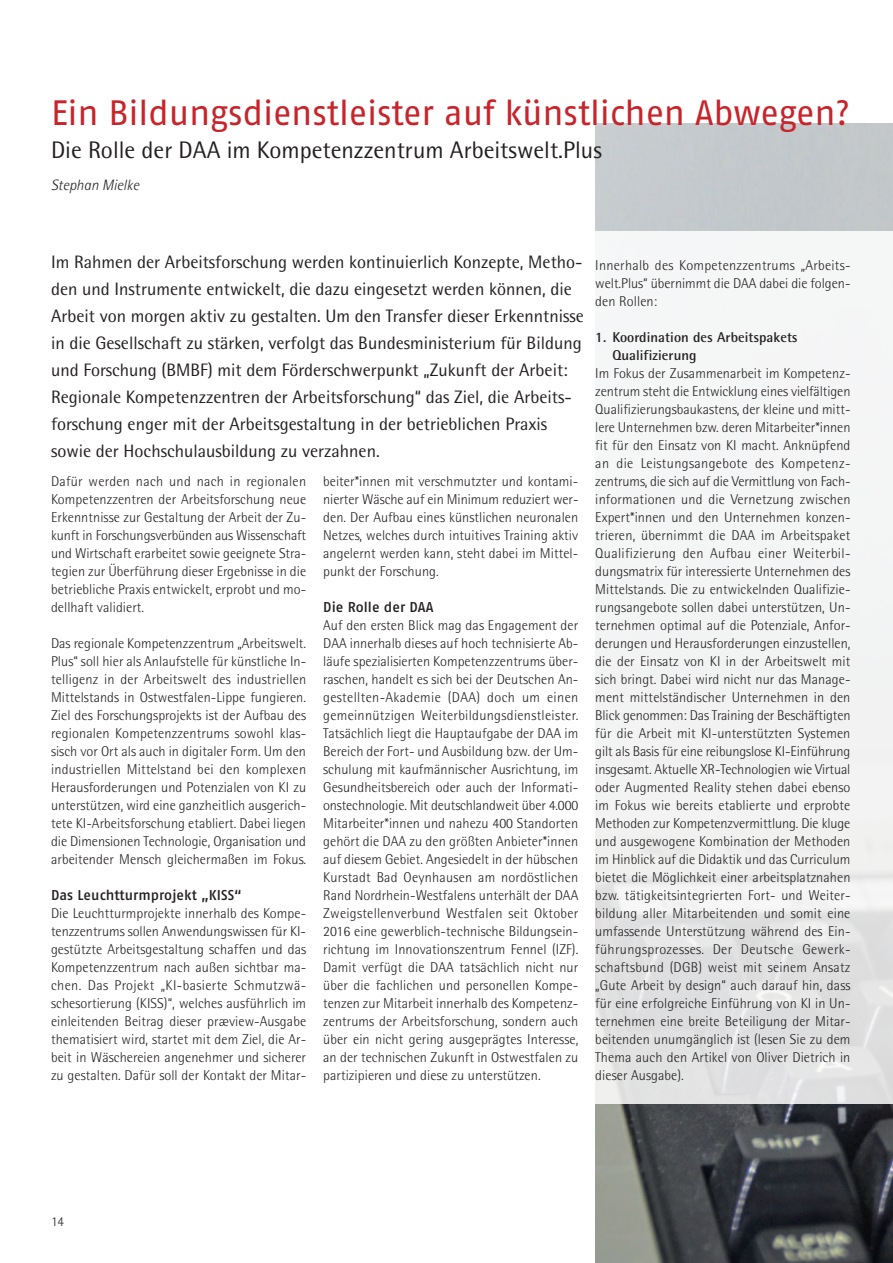
<style>
.page{position:relative;width:893px;height:1263px;background:#fff}
.page>*{position:absolute;margin:0;border:0;box-sizing:border-box;transform-origin:0 0}
.t1{font:35.25px "Fago No";letter-spacing:-.005em;color:#c8242b}
.t2{font:24px "Rotis Semi Sans";color:#231f20}
.t3{font:18px/27px "Rotis Semi Sans";color:#231f20}
.t4{font:italic 300 15px "Rotis Semi Sans";color:#231f20}
.t5{font:300 14.25px/18px "Rotis Semi Sans";letter-spacing:.005em;color:#231f20;text-align:justify}
.t6{font:700 14.25px/18px "Rotis Semi Sans";letter-spacing:.005em;color:#231f20}
.t7{font:14.25px "Fago No Med";letter-spacing:.005em;color:#231f20}
.t8{font:300 13.5px "Rotis Semi Sans";color:#231f20}
</style>
<div class="page">
<img style="left:595px;top:124px;width:298px;height:1139px">
<div style="left:595px;top:231px;width:298px;height:872px;background:#fff;opacity:.85"></div>
<h1 class="t1" style="left:51px;top:93px;width:801px">Ein Bildungsdienstleister auf künstlichen Abwegen?</h1>
<h2 class="t2" style="left:51px;top:136px;width:552px">Die Rolle der DAA im Kompetenzzentrum Arbeitswelt.Plus</h2>
<p class="t4" style="left:51px;top:176px;width:90px">Stephan Mielke</p>
<p class="t3" style="left:51px;top:248px;width:534px">Im Rahmen der Arbeitsforschung werden kontinuierlich Konzepte, Metho&shy;den und Instrumente entwickelt, die dazu eingesetzt werden können, die Arbeit von morgen aktiv zu gestalten. Um den Transfer dieser Erkenntnisse in die Gesellschaft zu stärken, verfolgt das Bundesministerium für Bildung und Forschung (BMBF) mit dem Förderschwerpunkt „Zukunft der Arbeit:<br>Regionale Kompetenzzentren der Arbeitsforschung“ das Ziel, die Arbeits - forschung enger mit der Arbeitsgestaltung in der betrieblichen Praxis sowie der Hochschulausbildung zu verzahnen.</p>
<p class="t5" style="left:51px;top:472px;width:257px">Dafür werden nach und nach in regionalen Kompetenzzentren der Arbeitsforschung neue Erkenntnisse zur Gestaltung der Arbeit der Zu&shy;kunft in Forschungsverbünden aus Wissenschaft und Wirtschaft erarbeitet sowie geeignete Stra&shy;tegien zur Überführung dieser Ergebnisse in die betriebliche Praxis entwickelt, erprobt und mo&shy;dellhaft validiert.</p>
<p class="t5" style="left:51px;top:634px;width:257px">Das regionale Kompetenzzentrum „Arbeitswelt.<br>Plus“ soll hier als Anlaufstelle für künstliche In&shy;telligenz in der Arbeitswelt des industriellen Mittelstands in Ostwestfalen-Lippe fungieren.<br>Ziel des Forschungsprojekts ist der Aufbau des regionalen Kompetenzzentrums sowohl klas&shy;sisch vor Ort als auch in digitaler Form. Um den industriellen Mittelstand bei den komplexen Herausforderungen und Potenzialen von KI zu unterstützen, wird eine ganzheitlich ausgerich&shy;tete KI-Arbeitsforschung etabliert. Dabei liegen die Dimensionen Technologie, Organisation und arbeitender Mensch gleichermaßen im Fokus.</p>
<p class="t7" style="left:51px;top:887px;width:192px">Das Leuchtturmprojekt „KISS“</p>
<p class="t5" style="left:51px;top:904px;width:257px">Die Leuchtturmprojekte innerhalb des Kompe&shy;tenzzentrums sollen Anwendungswissen für KI&shy;gestützte Arbeitsgestaltung schaffen und das Kompetenzzentrum nach außen sichtbar ma&shy;chen. Das Projekt „KI-basierte Schmutzwä - schesortierung (KISS)“, welches ausführlich im einleitenden Beitrag dieser præview-Ausgabe thematisiert wird, startet mit dem Ziel, die Ar&shy;beit in Wäschereien angenehmer und sicherer zu gestalten. Dafür soll der Kontakt der Mitar-</p>
<p class="t5" style="left:323px;top:472px;width:257px">beiter*innen mit verschmutzter und kontami&shy;nierter Wäsche auf ein Minimum reduziert wer&shy;den. Der Aufbau eines künstlichen neuronalen Netzes, welches durch intuitives Training aktiv angelernt werden kann, steht dabei im Mittel&shy;punkt der Forschung.</p>
<p class="t7" style="left:323px;top:599px;width:112px">Die Rolle der DAA</p>
<p class="t5" style="left:323px;top:616px;width:257px">Auf den ersten Blick mag das Engagement der DAA innerhalb dieses auf hoch technisierte Ab&shy;läufe spezialisierten Kompetenzzentrums über&shy;raschen, handelt es sich bei der Deutschen An&shy;gestellten-Akademie (DAA) doch um einen gemeinnützigen Weiterbildungsdienstleister.<br>Tatsächlich liegt die Hauptaufgabe der DAA im Bereich der Fort- und Ausbildung bzw. der Um&shy;schulung mit kaufmännischer Ausrichtung, im Gesundheitsbereich oder auch der Informati&shy;onstechnologie. Mit deutschlandweit über 4.000<br>Mitarbeiter*innen und nahezu 400 Standorten gehört die DAA zu den größten Anbieter*innen auf diesem Gebiet. Angesiedelt in der hübschen Kurstadt Bad Oeynhausen am nordöstlichen Rand Nordrhein-Westfalens unterhält der DAA Zweigstellenverbund Westfalen seit Oktober 2016 eine gewerblich-technische Bildungsein&shy;richtung im Innovationszentrum Fennel (IZF).<br>Damit verfügt die DAA tatsächlich nicht nur über die fachlichen und personellen Kompe&shy;tenzen zur Mitarbeit innerhalb des Kompetenz&shy;zentrums der Arbeitsforschung, sondern auch über ein nicht gering ausgeprägtes Interesse, an der technischen Zukunft in Ostwestfalen zu partizipieren und diese zu unterstützen.</p>
<p class="t5" style="left:595px;top:256px;width:257px">Innerhalb des Kompetenzzentrums „Arbeits&shy;welt.Plus“ übernimmt die DAA dabei die folgen - den Rollen:</p>
<p class="t6" style="left:612px;top:328px;width:187px;text-indent:-17px">1. Koordination des Arbeitspakets<br>Qualifizierung</p>
<p class="t5" style="left:595px;top:364px;width:257px">Im Fokus der Zusammenarbeit im Kompetenz&shy;zentrum steht die Entwicklung eines vielfältigen Qualifizierungsbaukastens, der kleine und mitt&shy;lere Unternehmen bzw. deren Mitarbeiter*innen fit für den Einsatz von KI macht. Anknüpfend an die Leistungsangebote des Kompetenz - zentrums, die sich auf die Vermittlung von Fach&shy;informationen und die Vernetzung zwischen Expert*innen und den Unternehmen konzen&shy;trieren, übernimmt die DAA im Arbeitspaket Qualifizierung den Aufbau einer Weiterbil&shy;dungsmatrix für interessierte Unternehmen des Mittelstands. Die zu entwickelnden Qualifizie&shy;rungsangebote sollen dabei unterstützen, Un&shy;ternehmen optimal auf die Potenziale, Anfor&shy;derungen und Herausforderungen einzustellen, die der Einsatz von KI in der Arbeitswelt mit sich bringt. Dabei wird nicht nur das Manage&shy;ment mittelständischer Unternehmen in den Blick genommen: Das Training der Beschäftigten für die Arbeit mit KI-unterstützten Systemen gilt als Basis für eine reibungslose KI-Einführung insgesamt. Aktuelle XR-Technologien wie Virtual oder Augmented Reality stehen dabei ebenso im Fokus wie bereits etablierte und erprobte Methoden zur Kompetenzvermittlung. Die kluge und ausgewogene Kombination der Methoden im Hinblick auf die Didaktik und das Curriculum bietet die Möglichkeit einer arbeitsplatznahen bzw. tätigkeitsintegrierten Fort- und Weiter - bildung aller Mitarbeitenden und somit eine umfassende Unterstützung während des Ein&shy;führungsprozesses. Der Deutsche Gewerk&shy;schaftsbund (DGB) weist mit seinem Ansatz „Gute Arbeit by design“ auch darauf hin, dass für eine erfolgreiche Einführung von KI in Un&shy;ternehmen eine breite Beteiligung der Mitar&shy;beitenden unumgänglich ist (lesen Sie zu dem Thema auch den Artikel von Oliver Dietrich in dieser Ausgabe).</p>
<p class="t8" style="left:51px;top:1213px;width:15px">14</p>
</div>
